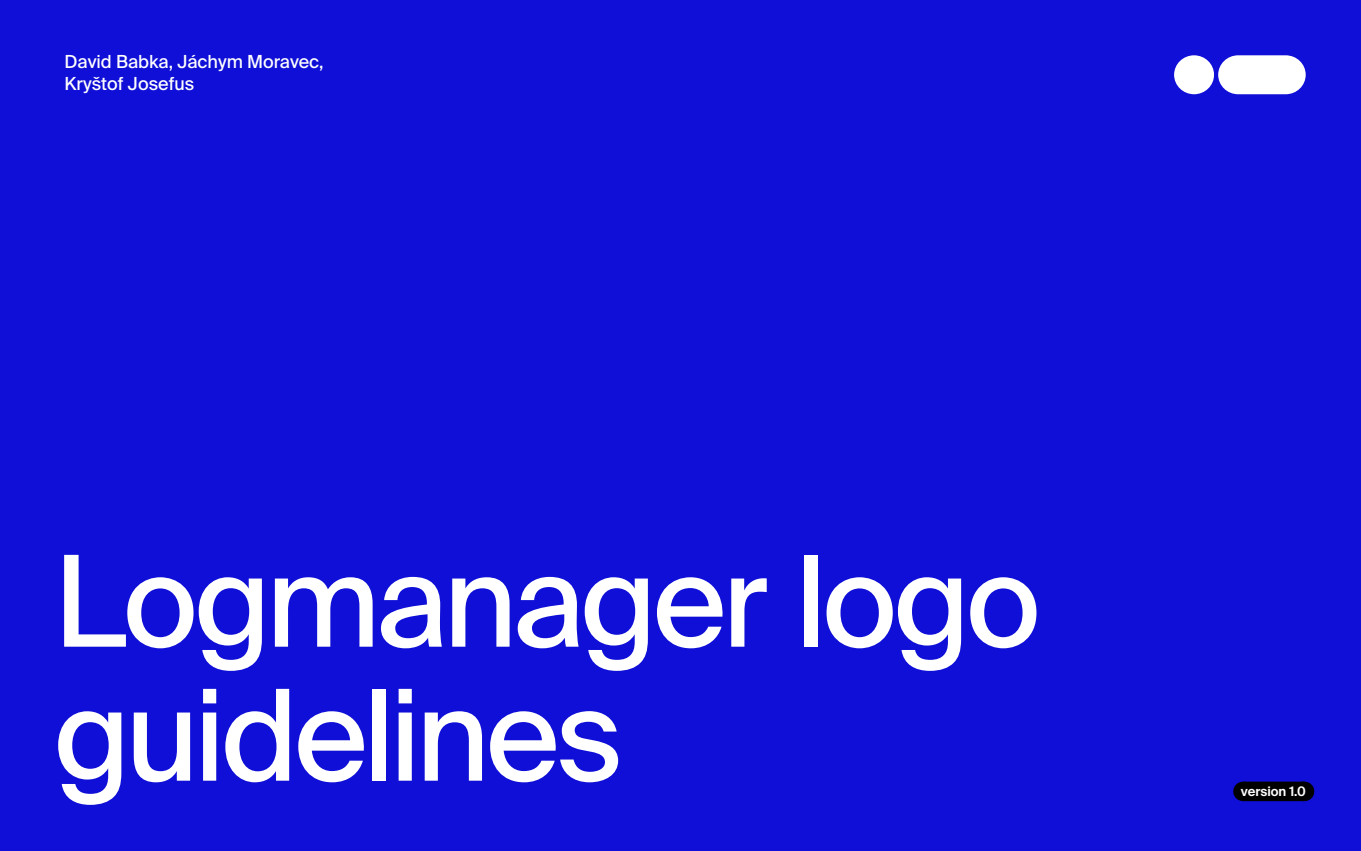
<style>
.page{position:relative;width:1361px;height:851px;background:#fff}
.page>*{position:absolute;margin:0;border:0;box-sizing:border-box;transform-origin:0 0}
.t1{font:126.6px/133.9px "Suisse Intl";letter-spacing:-.03em;color:#fff}
.t2{font:18px/21.6px "Suisse Intl";color:#fff}
.t3{font:600 13.2px "Suisse Intl";color:#fff}
</style>
<div class="page">
<div style="left:0;top:0;width:1361px;height:850px;background:#0f0fd7"></div>
<div style="left:1243px;top:781px;width:60px;height:20px;background:#000"></div>
<svg style="left:1273px;top:781px;width:31px;height:20px"></svg>
<div style="left:1174px;top:55px;width:40px;height:39px;background:#fff;border-radius:50%"></div>
<svg style="left:1218px;top:55px;width:87px;height:39px"></svg>
<p class="t2" style="left:65px;top:51px;width:260px">David Babka, Jáchym Moravec,<br>Kryštof Josefus</p>
<h1 class="t1" style="left:54px;top:535px;width:988px">Logmanager logo guidelines</h1>
<p class="t3" style="left:1241px;top:783px;width:66px">version 1.0</p>
</div>
